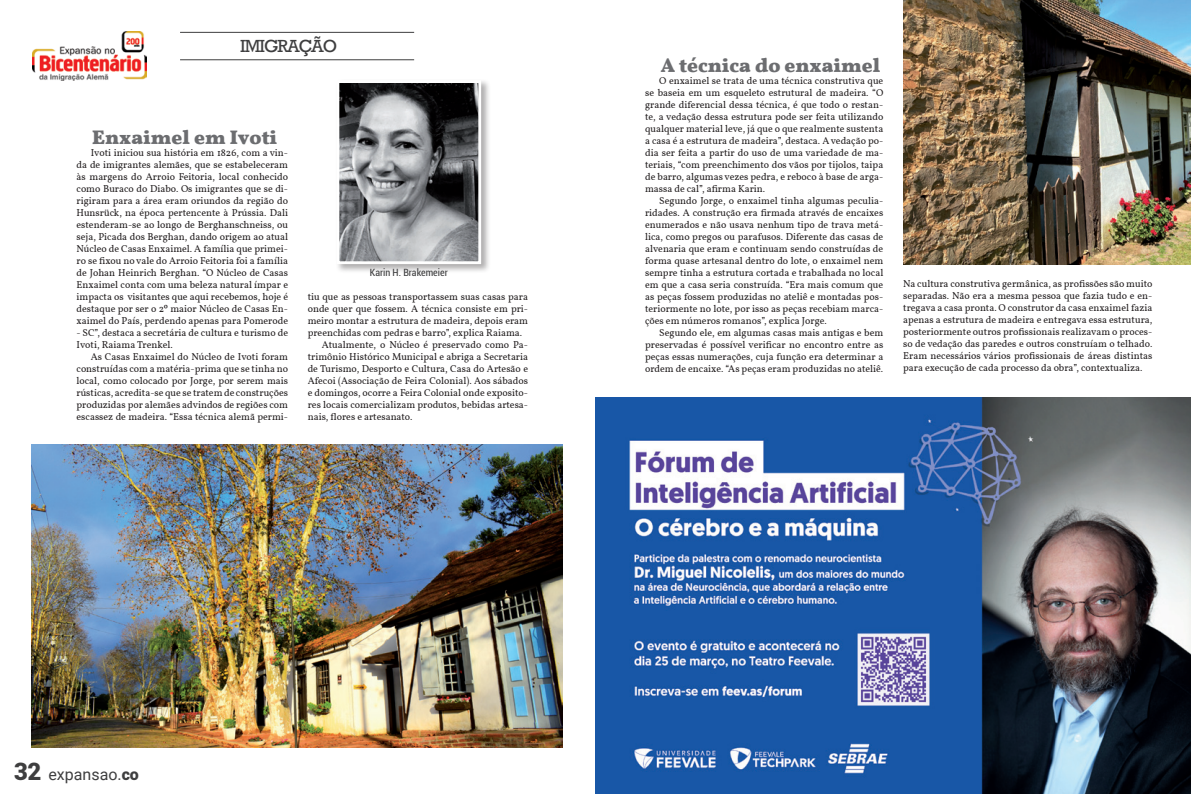
<style>
.page{position:relative;width:1191px;height:794px;background:#fff}
.page>*{position:absolute;margin:0;border:0;box-sizing:border-box;transform-origin:0 0}
.Pré-formatação_HTML{font:900 24px "Roboto";color:#3e3e3f}
.Pré-formatação_HTML-2{font:700 20px "Vollkorn";color:#6c6d70}
.Pré-formatação_HTML-3{font:18px "Rockwell";letter-spacing:-.06em;color:#3e3e3f}
.Pré-formatação_HTML-4{font:16px "Roboto";color:#3e3e3f}
.Pré-formatação_HTML-5{font:10px/12px "Vollkorn";color:#231f20;text-align:justify}
.Pré-formatação_HTML-6{font:condensed 10px "Roboto";color:#3e3e3f}
.s1{font-weight:900}
</style>
<div class="page">
<img style="left:596px;top:398px;width:595px;height:396px">
<hr style="left:180px;top:32px;width:234px;height:1px;background:#3e3e3f">
<hr style="left:180px;top:60px;width:234px;height:1px;background:#3e3e3f">
<img style="left:33px;top:31px;width:113px;height:50px">
<img style="left:31px;top:444px;width:532px;height:303px">
<div style="left:335px;top:79px;width:155px;height:194px;background:#231f20;opacity:.36"></div>
<img style="left:340px;top:84px;width:137px;height:176px">
<div style="left:336px;top:80px;width:145px;height:184px;border:3px solid #fff"></div>
<img style="left:903px;top:0;width:288px;height:264px">
<p class="Pré-formatação_HTML-3" style="left:240px;top:36px;width:98px">IMIGRAÇÃO</p>
<p class="Pré-formatação_HTML-2" style="left:92px;top:125px;width:187px">Enxaimel em Ivoti</p>
<p class="Pré-formatação_HTML-5" style="left:76px;top:147px;width:213px;text-indent:14px">Ivoti iniciou sua história em 1826, com a vin&shy;da de imigrantes alemães, que se estabeleceram às margens do Arroio Feitoria, local conhecido como Buraco do Diabo. Os imigrantes que se di&shy;rigiram para a área eram oriundos da região do Hunsrück, na época pertencente à Prússia. Dali estenderam-se ao longo de Berghanschneiss, ou seja, Picada dos Berghan, dando origem ao atual Núcleo de Casas Enxaimel. A família que primei&shy;ro se fixou no vale do Arroio Feitoria foi a família de Johan Heinrich Berghan. “O Núcleo de Casas Enxaimel conta com uma beleza natural ímpar e impacta os visitantes que aqui recebemos, hoje é destaque por ser o 2º maior Núcleo de Casas En&shy;xaimel do País, perdendo apenas para Pomerode</p>
<p class="Pré-formatação_HTML-5" style="left:76px;top:327px;width:213px">- SC”, destaca a secretária de cultura e turismo de<br>Ivoti, Raiama Trenkel.</p>
<p class="Pré-formatação_HTML-5" style="left:76px;top:351px;width:213px;text-indent:14px">As Casas Enxaimel do Núcleo de Ivoti foram construídas com a matéria-prima que se tinha no local, como colocado por Jorge, por serem mais rústicas, acredita-se que se tratem de construções produzidas por alemães advindos de regiões com escassez de madeira. “Essa técnica alemã permi-</p>
<p class="Pré-formatação_HTML-6" style="left:370px;top:266px;width:79px">Karin H. Brakemeier</p>
<p class="Pré-formatação_HTML-5" style="left:308px;top:291px;width:222px">tiu que as pessoas transportassem suas casas para onde quer que fossem. A técnica consiste em pri&shy;meiro montar a estrutura de madeira, depois eram preenchidas com pedras e barro”, explica Raiama.</p>
<p class="Pré-formatação_HTML-5" style="left:308px;top:339px;width:222px;text-indent:14px">Atualmente, o Núcleo é preservado como Pa&shy;trimônio Histórico Municipal e abriga a Secretaria de Turismo, Desporto e Cultura, Casa do Artesão e Afecoi (Associação de Feira Colonial). Aos sábados e domingos, ocorre a Feira Colonial onde exposito&shy;res locais comercializam produtos, bebidas artesa&shy;nais, flores e artesanato.</p>
<p class="Pré-formatação_HTML-2" style="left:661px;top:53px;width:221px">A técnica do enxaimel</p>
<p class="Pré-formatação_HTML-5" style="left:645px;top:75px;width:240px;text-indent:14px">O enxaimel se trata de uma técnica construtiva que se baseia em um esqueleto estrutural de madeira. “O grande diferencial dessa técnica, é que todo o restan&shy;te, a vedação dessa estrutura pode ser feita utilizando qualquer material leve, já que o que realmente sustenta a casa é a estrutura de madeira”, destaca. A vedação po&shy;dia ser feita a partir do uso de uma variedade de ma&shy;teriais, “com preenchimento dos vãos por tijolos, taipa de barro, algumas vezes pedra, e reboco à base de arga&shy;massa de cal”, afirma Karin.</p>
<p class="Pré-formatação_HTML-5" style="left:645px;top:195px;width:240px;text-indent:14px">Segundo Jorge, o enxaimel tinha algumas peculia&shy;ridades. A construção era firmada através de encaixes enumerados e não usava nenhum tipo de trava metá&shy;lica, como pregos ou parafusos. Diferente das casas de alvenaria que eram e continuam sendo construídas de forma quase artesanal dentro do lote, o enxaimel nem sempre tinha a estrutura cortada e trabalhada no local em que a casa seria construída. “Era mais comum que as peças fossem produzidas no ateliê e montadas pos&shy;teriormente no lote, por isso as peças recebiam marca&shy;ções em números romanos”, explica Jorge.</p>
<p class="Pré-formatação_HTML-5" style="left:645px;top:327px;width:240px;text-indent:14px">Segundo ele, em algumas casas mais antigas e bem preservadas é possível verificar no encontro entre as peças essas numerações, cuja função era determinar a ordem de encaixe. “As peças eram produzidas no ateliê.</p>
<p class="Pré-formatação_HTML-5" style="left:903px;top:278px;width:251px">Na cultura construtiva germânica, as profissões são muito separadas. Não era a mesma pessoa que fazia tudo e en&shy;tregava a casa pronta. O construtor da casa enxaimel fazia apenas a estrutura de madeira e entregava essa estrutura, posteriormente outros profissionais realizavam o proces&shy;so de vedação das paredes e outros construíam o telhado.<br>Eram necessários vários profissionais de áreas distintas para execução de cada processo da obra”, contextualiza.</p>
<p class="Pré-formatação_HTML" style="left:14px;top:754px;width:29px">32</p>
<p class="Pré-formatação_HTML-4" style="left:48px;top:763px;width:92px">expansao.<span class="s1">co</span></p>
</div>
